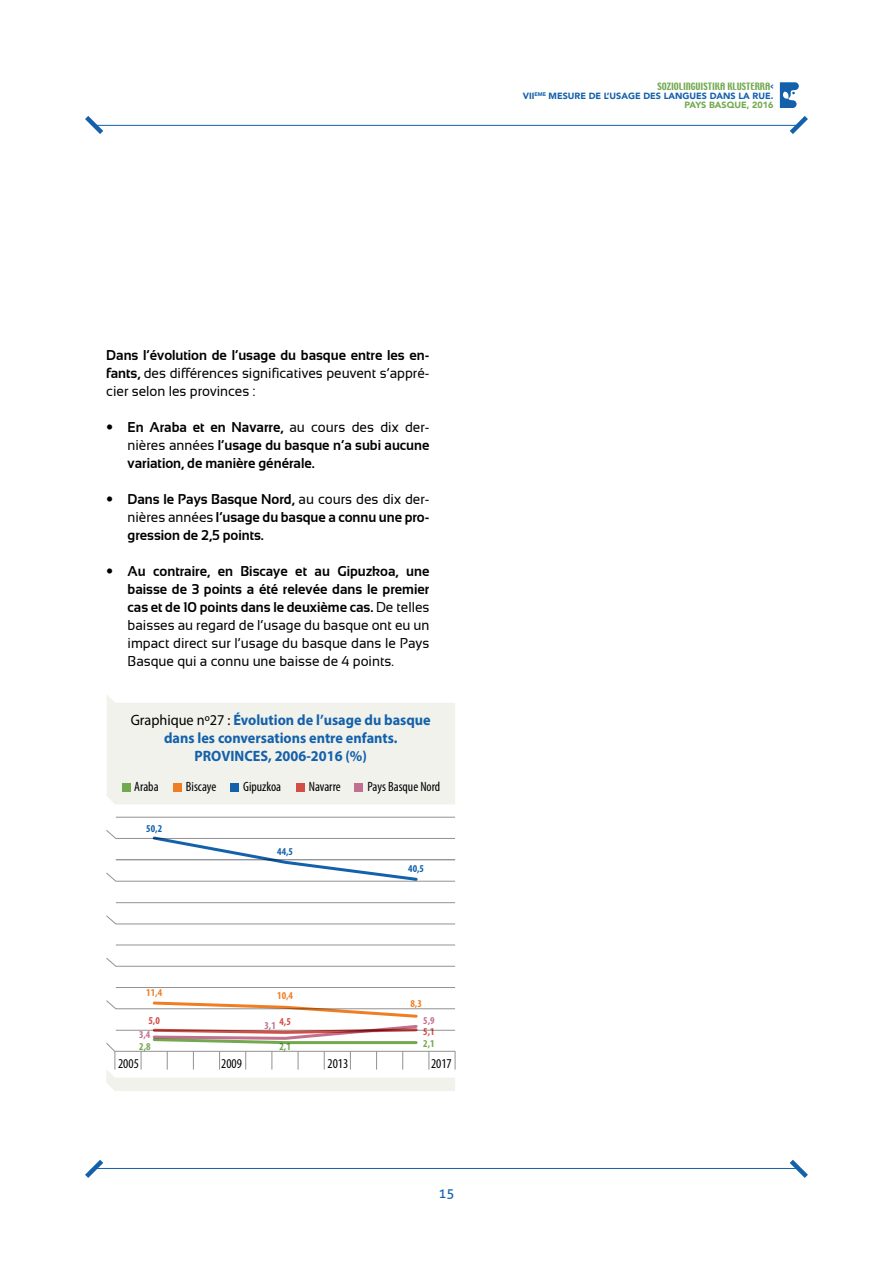
<style>
.page{position:relative;width:893px;height:1263px;background:#fff}
.page>*{position:absolute;margin:0;border:0;box-sizing:border-box;transform-origin:0 0}
.t1{font:700 15px/18px "Myriad Pro";color:#1461ab;text-align:center;scale:.95 1}
.t2{font:14.25px/18px "Sansation";color:#000;text-align:justify;scale:.95 1}
.t3{font:700 14.25px/18px "Sansation";color:#000;text-align:justify;scale:.95 1}
.t4{font:condensed 13.5px "Myriad Pro";color:#000}
.t5{font:13.5px "Aller";color:#1461ab}
.t6{font:700 condensed 10.5px "Myriad Pro";color:#1461ab}
.t7{font:700 condensed 10.5px "Myriad Pro";color:#ef7d23}
.t8{font:700 condensed 10.5px "Myriad Pro";color:#d24f47}
.t9{font:700 condensed 10.5px "Myriad Pro";color:#c1718f}
.t10{font:700 condensed 10.5px "Myriad Pro";color:#72a94f}
.t11{font:900 9px/9px "Avenir";color:#1461ab;text-align:right}
.t12{font:9px "Techno";color:#72a94f}
.s1{color:#1461ab}
.s2{color:#72a94f}
.s3{font-weight:700}
.s4{font-family:"Avenir";font-weight:900}
.s5{font-weight:400}
.s6{font-weight:400;color:#000}
</style>
<div class="page">
<hr style="left:94px;top:1168px;width:705px;height:1px;background:#1461ab">
<svg style="left:789px;top:1159px;width:19px;height:19px"></svg>
<svg style="left:85px;top:1159px;width:19px;height:19px"></svg>
<hr style="left:94px;top:125px;width:705px;height:1px;background:#1461ab">
<svg style="left:780px;top:82px;width:28px;height:52px"></svg>
<svg style="left:85px;top:116px;width:23px;height:18px"></svg>
<hr style="left:116px;top:902px;width:339px;height:1px;background:#929292">
<svg style="left:106px;top:915px;width:349px;height:9px"></svg>
<hr style="left:116px;top:945px;width:339px;height:1px;background:#929292">
<svg style="left:106px;top:958px;width:349px;height:9px"></svg>
<hr style="left:116px;top:987px;width:339px;height:1px;background:#929292">
<svg style="left:107px;top:695px;width:348px;height:109px"></svg>
<div style="left:122px;top:782px;width:9px;height:9px;background:#72a94f"></div>
<div style="left:230px;top:782px;width:9px;height:9px;background:#1461ab"></div>
<div style="left:296px;top:782px;width:8px;height:9px;background:#d24f47"></div>
<div style="left:354px;top:782px;width:9px;height:9px;background:#c1718f"></div>
<div style="left:173px;top:782px;width:9px;height:9px;background:#ef7d23"></div>
<hr style="left:116px;top:817px;width:339px;height:1px;background:#929292">
<svg style="left:106px;top:830px;width:350px;height:52px"></svg>
<svg style="left:106px;top:1000px;width:350px;height:91px"></svg>
<p class="t12" style="left:658px;top:80px;width:117px">SOZIOLINGUISTIKA KLUSTERRA<span class="s1">&lt;</span></p>
<p class="t11" style="left:523px;top:91px;width:252px">VII<sup>EME</sup> MESURE DE L’USAGE DES LANGUES DANS LA RUE.<br><span class="s2">PAYS BASQUE, 2016</span></p>
<p class="t2" style="left:106px;top:346px;width:342px"><span class="s3">Dans l’évolution de l’usage du basque entre les en&shy;fants,</span> des différences significatives peuvent s’appré&shy;cier selon les provinces :</p>
<p class="t3" style="left:128px;top:418px;width:319px;text-indent:-21px"><span class="s4">•</span> En Araba et en Navarre, <span class="s5">au cours des dix der&shy;nières années</span> l’usage du basque n’a subi aucune variation, de manière générale.</p>
<p class="t3" style="left:128px;top:490px;width:319px;text-indent:-21px"><span class="s4">•</span> Dans le Pays Basque Nord, <span class="s5">au cours des dix der&shy;nières années</span> l’usage du basque a connu une pro&shy;gression de 2,5 points.</p>
<p class="t2" style="left:128px;top:562px;width:319px;text-indent:-21px"><span class="s4">•</span> <span class="s3">Au contraire, en Biscaye et au Gipuzkoa, une baisse de 3 points a été relevée dans le premier cas et de 10 points dans le deuxième cas.</span> De telles baisses au regard de l’usage du basque ont eu un impact direct sur l’usage du basque dans le Pays Basque qui a connu une baisse de 4 points.</p>
<p class="t1" style="left:131px;top:710px;width:317px"><span class="s6">Graphique nº27 :</span> Évolution de l’usage du basque dans les conversations entre enfants.<br>PROVINCES, 2006-2016 (%)</p>
<p class="t4" style="left:134px;top:779px;width:26px">Araba</p>
<p class="t4" style="left:186px;top:779px;width:32px">Biscaye</p>
<p class="t4" style="left:243px;top:779px;width:40px">Gipuzkoa</p>
<p class="t4" style="left:309px;top:779px;width:33px">Navarre</p>
<p class="t4" style="left:368px;top:779px;width:74px">Pays Basque Nord</p>
<p class="t6" style="left:146px;top:822px;width:17px">50,2</p>
<p class="t7" style="left:146px;top:985px;width:17px">11,4</p>
<p class="t8" style="left:149px;top:1013px;width:13px">5,0</p>
<p class="t9" style="left:139px;top:1028px;width:13px">3,4</p>
<p class="t10" style="left:139px;top:1040px;width:13px">2,8</p>
<p class="t6" style="left:277px;top:845px;width:17px">44,5</p>
<p class="t7" style="left:277px;top:989px;width:17px">10,4</p>
<p class="t8" style="left:279px;top:1015px;width:13px">4,5</p>
<p class="t9" style="left:264px;top:1018px;width:13px">3,1</p>
<p class="t10" style="left:279px;top:1040px;width:13px">2,1</p>
<p class="t6" style="left:408px;top:862px;width:17px">40,5</p>
<p class="t7" style="left:410px;top:997px;width:13px">8,3</p>
<p class="t9" style="left:423px;top:1013px;width:13px">5,9</p>
<p class="t10" style="left:423px;top:1037px;width:13px">2,1</p>
<p class="t8" style="left:423px;top:1025px;width:13px">5,1</p>
<p class="t4" style="left:118px;top:1055px;width:22px">2005</p>
<p class="t4" style="left:221px;top:1055px;width:22px">2009</p>
<p class="t4" style="left:328px;top:1055px;width:22px">2013</p>
<p class="t4" style="left:431px;top:1055px;width:22px">2017</p>
<p class="t5" style="left:438px;top:1185px;width:18px">15</p>
</div>
